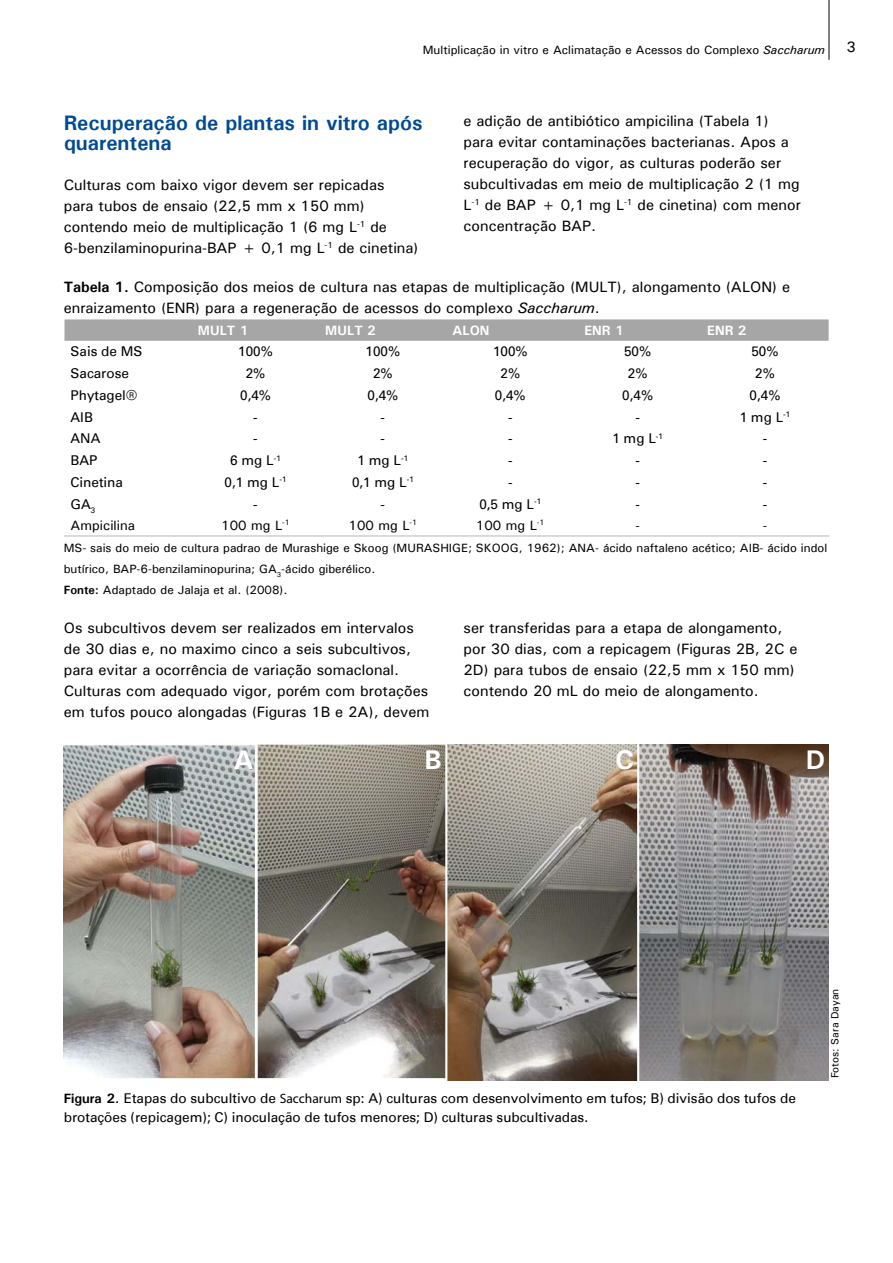
<style>
.page{position:relative;width:893px;height:1263px;background:#fff}
.page>*{position:absolute;margin:0;border:0;box-sizing:border-box;transform-origin:0 0}
.t1{font:700 27px "Univers";color:#fff}
.t2{font:700 21px/19.5px "Univers";color:#004b93}
.t3{font:500 15px/21px "Univers";color:#000}
.t4{font:13.5px/19.5px "Univers";color:#000}
.t5{font:500 13.5px "Univers";color:#000}
.t6{font:700 13.5px "Univers";color:#fff}
.t7{font:500 12px/21px "Univers";color:#000}
.t8{font:500 10.5px "Univers";color:#000}
.s1{font-style:italic}
.s2{font-weight:700}
.s3{font-family:"Myriad Pro"}
</style>
<div class="page">
<hr style="left:829px;top:0;width:1px;height:60px;background:#000">
<svg style="left:64px;top:319px;width:765px;height:22px;background:#a8a8a8"></svg>
<hr style="left:64px;top:535px;width:128px;height:1px;background:#bfbfbf">
<hr style="left:192px;top:535px;width:127px;height:1px;background:#bfbfbf">
<hr style="left:319px;top:535px;width:128px;height:1px;background:#bfbfbf">
<hr style="left:447px;top:535px;width:127px;height:1px;background:#bfbfbf">
<hr style="left:574px;top:535px;width:127px;height:1px;background:#bfbfbf">
<hr style="left:701px;top:535px;width:128px;height:1px;background:#bfbfbf">
<img style="left:64px;top:744px;width:764px;height:336px">
<p class="t7" style="left:423px;top:39px;width:404px">Multiplicação in vitro e Aclimatação e Acessos do Complexo <span class="s1">Saccharum</span></p>
<p class="t3" style="left:846px;top:36px;width:11px">3</p>
<h2 class="t2" style="left:64px;top:113px;width:360px">Recuperação de plantas in vitro após quarentena</h2>
<p class="t3" style="left:64px;top:174px;width:356px">Culturas com baixo vigor devem ser repicadas<br>para tubos de ensaio (22,5 mm x 150 mm) contendo meio de multiplicação 1 (6 mg L<sup>-1</sup> de 6-benzilaminopurina-BAP + 0,1 mg L<sup>-1</sup> de cinetina)</p>
<p class="t3" style="left:463px;top:110px;width:339px">e adição de antibiótico ampicilina (Tabela 1) para evitar contaminações bacterianas. Apos a recuperação do vigor, as culturas poderão ser subcultivadas em meio de multiplicação 2 (1 mg L<sup>-1</sup> de BAP + 0,1 mg L<sup>-1</sup> de cinetina) com menor concentração BAP.</p>
<p class="t3" style="left:64px;top:276px;width:728px"><span class="s2">Tabela 1.</span> Composição dos meios de cultura nas etapas de multiplicação (MULT), alongamento (ALON) e enraizamento (ENR) para a regeneração de acessos do complexo <span class="s1">Saccharum</span>.</p>
<p class="t6" style="left:198px;top:321px;width:52px">MULT 1</p>
<p class="t6" style="left:325px;top:321px;width:52px">MULT 2</p>
<p class="t6" style="left:453px;top:321px;width:39px">ALON</p>
<p class="t6" style="left:584px;top:321px;width:41px">ENR 1</p>
<p class="t6" style="left:707px;top:321px;width:41px">ENR 2</p>
<p class="t4" style="left:71px;top:342px;width:74px">Sais de MS</p>
<p class="t4" style="left:238px;top:342px;width:36px">100%</p>
<p class="t4" style="left:366px;top:342px;width:36px">100%</p>
<p class="t4" style="left:493px;top:342px;width:36px">100%</p>
<p class="t4" style="left:624px;top:342px;width:29px">50%</p>
<p class="t4" style="left:751px;top:342px;width:29px">50%</p>
<p class="t4" style="left:71px;top:364px;width:60px">Sacarose</p>
<p class="t4" style="left:246px;top:364px;width:21px">2%</p>
<p class="t4" style="left:373px;top:364px;width:21px">2%</p>
<p class="t4" style="left:500px;top:364px;width:21px">2%</p>
<p class="t4" style="left:628px;top:364px;width:21px">2%</p>
<p class="t4" style="left:755px;top:364px;width:21px">2%</p>
<p class="t4" style="left:71px;top:386px;width:68px">Phytagel®</p>
<p class="t4" style="left:240px;top:386px;width:32px">0,4%</p>
<p class="t4" style="left:367px;top:386px;width:32px">0,4%</p>
<p class="t4" style="left:495px;top:386px;width:32px">0,4%</p>
<p class="t4" style="left:622px;top:386px;width:32px">0,4%</p>
<p class="t4" style="left:750px;top:386px;width:32px">0,4%</p>
<p class="t4" style="left:71px;top:407px;width:24px">AIB</p>
<p class="t4" style="left:253px;top:407px;width:6px">-</p>
<p class="t4" style="left:381px;top:407px;width:6px">-</p>
<p class="t4" style="left:508px;top:407px;width:6px">-</p>
<p class="t4" style="left:635px;top:407px;width:6px">-</p>
<p class="t4" style="left:740px;top:407px;width:52px">1 mg L<sup>-1</sup></p>
<p class="t4" style="left:70px;top:429px;width:31px">ANA</p>
<p class="t4" style="left:253px;top:429px;width:6px">-</p>
<p class="t4" style="left:381px;top:429px;width:6px">-</p>
<p class="t4" style="left:508px;top:429px;width:6px">-</p>
<p class="t4" style="left:612px;top:429px;width:52px">1 mg L<sup>-1</sup></p>
<p class="t4" style="left:763px;top:429px;width:6px">-</p>
<p class="t4" style="left:70px;top:451px;width:28px">BAP</p>
<p class="t4" style="left:230px;top:451px;width:52px">6 mg L<sup>-1</sup></p>
<p class="t4" style="left:358px;top:451px;width:52px">1 mg L<sup>-1</sup></p>
<p class="t4" style="left:508px;top:451px;width:6px">-</p>
<p class="t4" style="left:635px;top:451px;width:6px">-</p>
<p class="t4" style="left:763px;top:451px;width:6px">-</p>
<p class="t4" style="left:71px;top:473px;width:54px">Cinetina</p>
<p class="t4" style="left:225px;top:473px;width:63px">0,1 mg L<sup>-1</sup></p>
<p class="t4" style="left:352px;top:473px;width:63px">0,1 mg L<sup>-1</sup></p>
<p class="t4" style="left:508px;top:473px;width:6px">-</p>
<p class="t4" style="left:635px;top:473px;width:6px">-</p>
<p class="t4" style="left:763px;top:473px;width:6px">-</p>
<p class="t4" style="left:71px;top:494px;width:26px">GA<sub>3</sub></p>
<p class="t4" style="left:253px;top:494px;width:6px">-</p>
<p class="t4" style="left:381px;top:494px;width:6px">-</p>
<p class="t4" style="left:479px;top:494px;width:63px">0,5 mg L<sup>-1</sup></p>
<p class="t4" style="left:635px;top:494px;width:6px">-</p>
<p class="t4" style="left:763px;top:494px;width:6px">-</p>
<p class="t5" style="left:70px;top:517px;width:66px">Ampicilina</p>
<p class="t5" style="left:221px;top:517px;width:70px">100 mg L<sup>-1</sup></p>
<p class="t5" style="left:349px;top:517px;width:70px">100 mg L<sup>-1</sup></p>
<p class="t5" style="left:476px;top:517px;width:70px">100 mg L<sup>-1</sup></p>
<p class="t5" style="left:635px;top:517px;width:6px">-</p>
<p class="t5" style="left:763px;top:517px;width:6px">-</p>
<p class="t7" style="left:64px;top:537px;width:765px">MS- sais do meio de cultura padrao de Murashige e Skoog (MURASHIGE; SKOOG, 1962); ANA- ácido naftaleno acético; AIB- ácido indol butírico, BAP-6-benzilaminopurina; GA<sub>3</sub>-ácido giberélico.<br><span class="s2">Fonte:</span> Adaptado de Jalaja et al. (2008).</p>
<p class="t3" style="left:64px;top:617px;width:367px">Os subcultivos devem ser realizados em intervalos de 30 dias e, no maximo cinco a seis subcultivos, para evitar a ocorrência de variação somaclonal.<br>Culturas com adequado vigor, porém com brotações em tufos pouco alongadas (Figuras 1B e 2A), devem</p>
<p class="t3" style="left:463px;top:617px;width:336px">ser transferidas para a etapa de alongamento, por 30 dias, com a repicagem (Figuras 2B, 2C e 2D) para tubos de ensaio (22,5 mm x 150 mm) contendo 20 mL do meio de alongamento.</p>
<h1 class="t1" style="left:234px;top:743px;width:21px">A</h1>
<h1 class="t1" style="left:425px;top:743px;width:18px">B</h1>
<h1 class="t1" style="left:615px;top:743px;width:20px">C</h1>
<h1 class="t1" style="left:806px;top:743px;width:21px">D</h1>
<p class="t4" style="left:64px;top:1088px;width:734px"><span class="s2">Figura 2.</span> Etapas do subcultivo de <span class="s3">Saccharum</span> sp: A) culturas com desenvolvimento em tufos; B) divisão dos tufos de brotações (repicagem); C) inoculação de tufos menores; D) culturas subcultivadas.</p>
<p class="t8" style="left:828px;top:1078px;width:91px;rotate:-90deg">Fotos: Sara Dayan</p>
</div>
